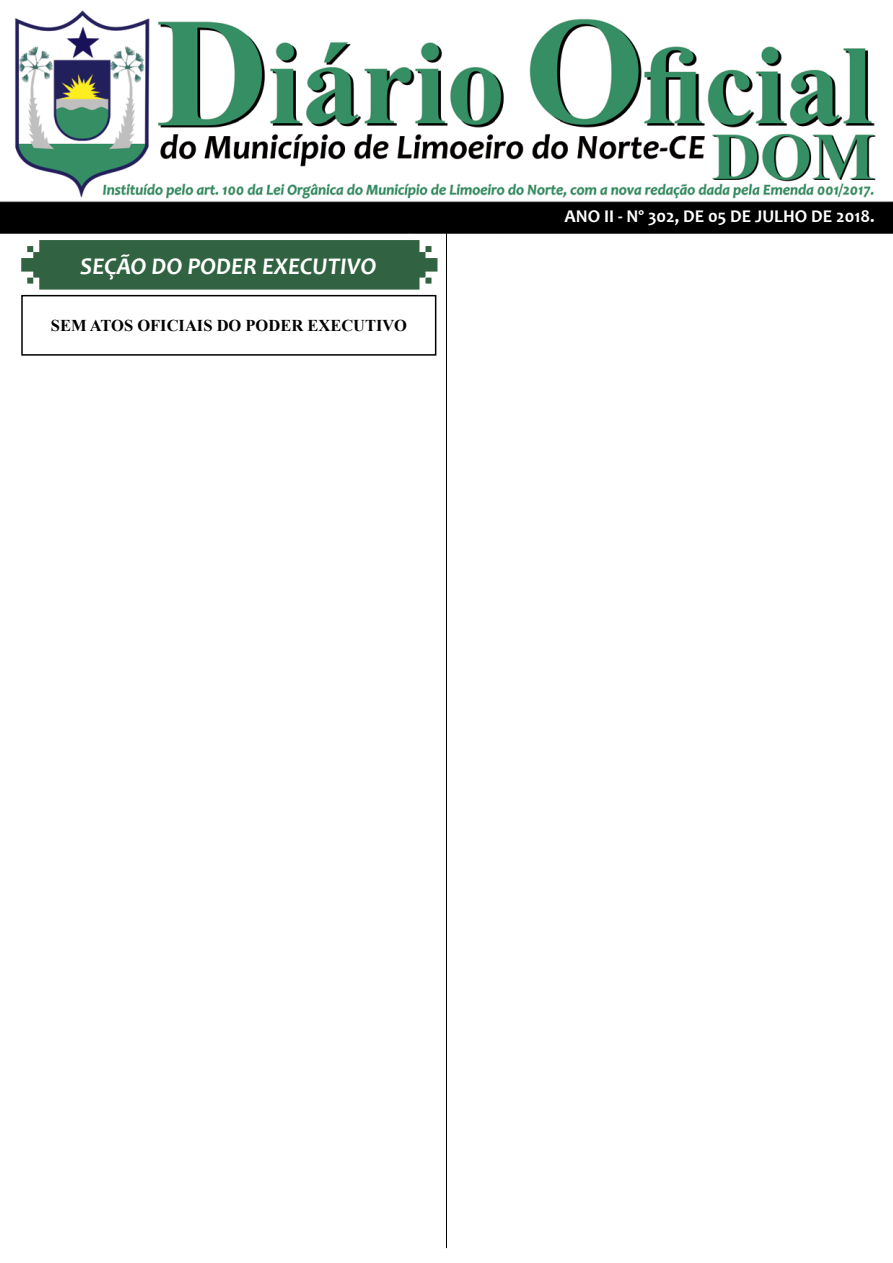
<style>
.page{position:relative;width:893px;height:1263px;background:#fff}
.page>*{position:absolute;margin:0;border:0;box-sizing:border-box;transform-origin:0 0}
.t1{font:italic 700 24px "Candara";color:#fff}
.t2{font:700 18px "Candara";color:#fff}
.t3{font:700 16.5px "Times New Roman";color:#000}
</style>
<div class="page">
<img style="left:0;top:10px;width:893px;height:224px">
<svg style="left:21px;top:240px;width:416px;height:50px;background:#3c6a4b"></svg>
<hr style="left:446px;top:233px;width:1px;height:1015px;background:#000">
<div style="left:21px;top:295px;width:415px;height:61px;border:2px solid #000"></div>
<h1 class="t1" style="left:80px;top:251px;width:298px">SEÇÃO DO PODER EXECUTIVO</h1>
<p class="t3" style="left:51px;top:314px;width:358px">SEM ATOS OFICIAIS DO PODER EXECUTIVO</p>
<p class="t2" style="left:564px;top:205px;width:312px">ANO II - Nº 302, DE 05 DE JULHO DE 2018.</p>
</div>
